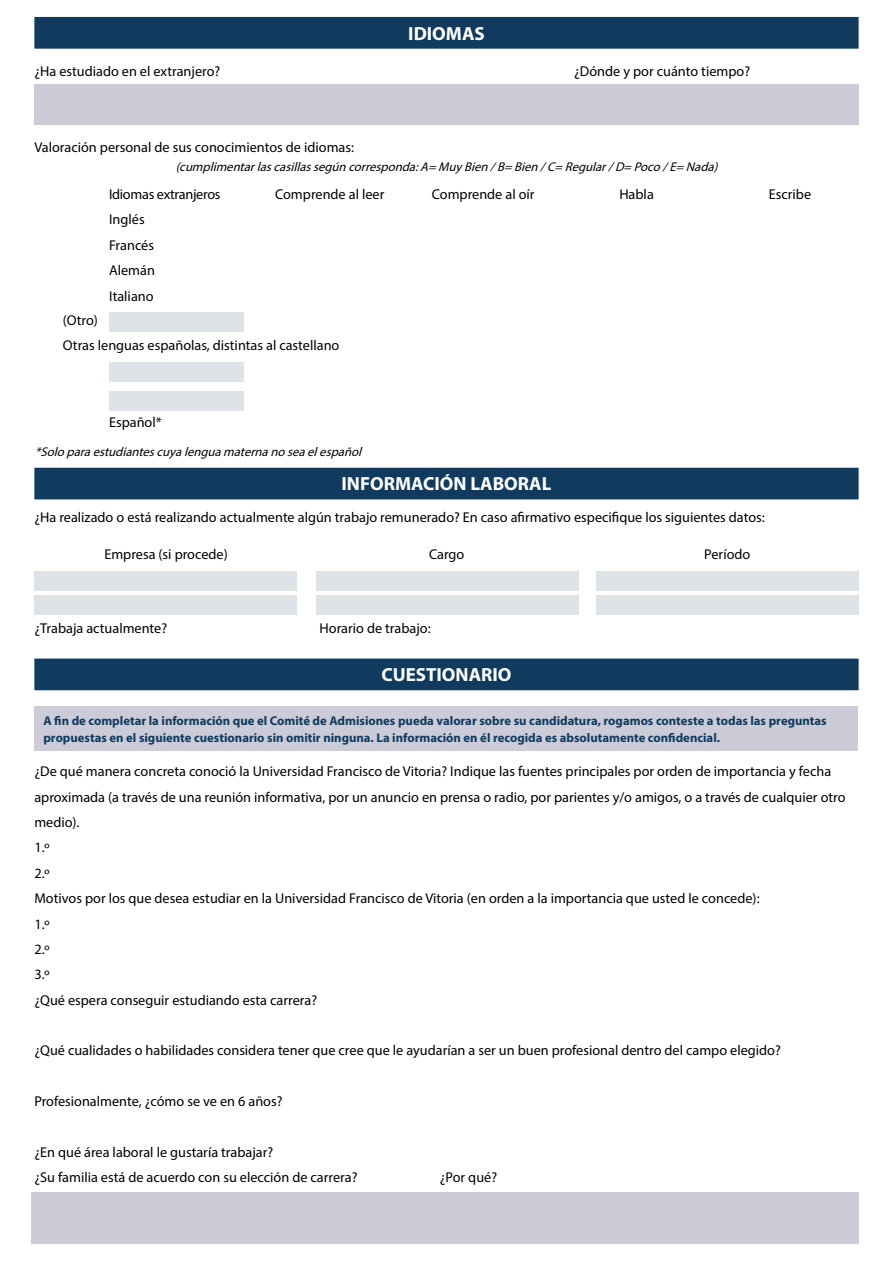
<style>
.page{position:relative;width:893px;height:1263px;background:#fff}
.page>*{position:absolute;margin:0;border:0;box-sizing:border-box;transform-origin:0 0}
.t1{font:700 19.05px "Myriad Pro";color:#fff}
.t2{font:14.25px/25.3px "Myriad Pro";color:#000}
.t3{font:700 12.75px/17.4px "Myriad Pro";color:#103a5e}
.t4{font:italic 12.75px "Myriad Pro";color:#000}
</style>
<div class="page">
<div style="left:31px;top:1193px;width:828px;height:51px;background:#cbccd8"></div>
<div style="left:34px;top:17px;width:825px;height:32px;background:#103a5e"></div>
<div style="left:34px;top:468px;width:825px;height:31px;background:#103a5e"></div>
<div style="left:34px;top:658px;width:825px;height:32px;background:#103a5e"></div>
<div style="left:34px;top:706px;width:824px;height:45px;background:#cbccd8"></div>
<div style="left:109px;top:363px;width:134px;height:19px;background:#dee3e8"></div>
<div style="left:109px;top:313px;width:134px;height:19px;background:#dee3e8"></div>
<div style="left:109px;top:392px;width:134px;height:19px;background:#dee3e8"></div>
<div style="left:34px;top:571px;width:263px;height:19px;background:#dee3e8"></div>
<div style="left:316px;top:571px;width:262px;height:19px;background:#dee3e8"></div>
<div style="left:596px;top:571px;width:263px;height:19px;background:#dee3e8"></div>
<div style="left:34px;top:596px;width:263px;height:19px;background:#dee3e8"></div>
<div style="left:316px;top:596px;width:262px;height:19px;background:#dee3e8"></div>
<div style="left:596px;top:596px;width:263px;height:19px;background:#dee3e8"></div>
<div style="left:34px;top:84px;width:825px;height:41px;background:#cbccd8"></div>
<h1 class="t1" style="left:408px;top:21px;width:78px">IDIOMAS</h1>
<p class="t2" style="left:34px;top:58px;width:187px">¿Ha estudiado en el extranjero?</p>
<p class="t2" style="left:574px;top:58px;width:177px">¿Dónde y por cuánto tiempo?</p>
<p class="t2" style="left:34px;top:135px;width:321px">Valoración personal de sus conocimientos de idiomas:</p>
<p class="t4" style="left:176px;top:159px;width:547px">(cumplimentarlascasillassegúncorresponda:A=MuyBien/B=Bien/C=Regular/D=Poco/E=Nada)</p>
<p class="t2" style="left:109px;top:181px;width:113px">Idiomas extranjeros<br>Inglés<br>Francés<br>Alemán<br>Italiano</p>
<p class="t2" style="left:275px;top:181px;width:111px">Comprende al leer</p>
<p class="t2" style="left:432px;top:181px;width:104px">Comprende al oír</p>
<p class="t2" style="left:619px;top:181px;width:36px">Habla</p>
<p class="t2" style="left:769px;top:181px;width:44px">Escribe</p>
<p class="t2" style="left:63px;top:307px;width:278px">(Otro)<br>Otras lenguas españolas, distintas al castellano</p>
<p class="t2" style="left:109px;top:410px;width:54px">Español*</p>
<p class="t4" style="left:35px;top:444px;width:331px">*Soloparaestudiantescuyalenguamaternanoseaelespañol</p>
<h1 class="t1" style="left:341px;top:472px;width:211px">INFORMACIÓN LABORAL</h1>
<p class="t2" style="left:34px;top:504px;width:732px">¿Ha realizado o está realizando actualmente algún trabajo remunerado? En caso afirmativo especifique los siguientes datos:</p>
<p class="t2" style="left:104px;top:542px;width:125px">Empresa (si procede)</p>
<p class="t2" style="left:429px;top:542px;width:37px">Cargo</p>
<p class="t2" style="left:704px;top:542px;width:48px">Período</p>
<p class="t2" style="left:34px;top:615px;width:134px">¿Trabaja actualmente?</p>
<p class="t2" style="left:320px;top:615px;width:113px">Horario de trabajo:</p>
<h1 class="t1" style="left:381px;top:662px;width:132px">CUESTIONARIO</h1>
<p class="t3" style="left:43px;top:711px;width:785px">A fin de completar la información que el Comité de Admisiones pueda valorar sobre su candidatura, rogamos conteste a todas las preguntas propuestas en el siguiente cuestionario sin omitir ninguna. La información en él recogida es absolutamente confidencial.</p>
<p class="t2" style="left:34px;top:759px;width:813px">¿De qué manera concreta conoció la Universidad Francisco de Vitoria? Indique las fuentes principales por orden de importancia y fecha aproximada (a través de una reunión informativa, por un anuncio en prensa o radio, por parientes y/o amigos, o a través de cualquier otro medio).<br>1.º<br>2.º<br>Motivos por los que desea estudiar en la Universidad Francisco de Vitoria (en orden a la importancia que usted le concede):<br>1.º<br>2.º<br>3.º<br>¿Qué espera conseguir estudiando esta carrera?</p>
<p class="t2" style="left:34px;top:1038px;width:748px">¿Qué cualidades o habilidades considera tener que cree que le ayudarían a ser un buen profesional dentro del campo elegido?</p>
<p class="t2" style="left:34px;top:1088px;width:250px">Profesionalmente, ¿cómo se ve en 6 años?</p>
<p class="t2" style="left:34px;top:1139px;width:325px">¿En qué área laboral le gustaría trabajar?<br>¿Su familia está de acuerdo con su elección de carrera?</p>
<p class="t2" style="left:440px;top:1164px;width:59px">¿Por qué?</p>
</div>
